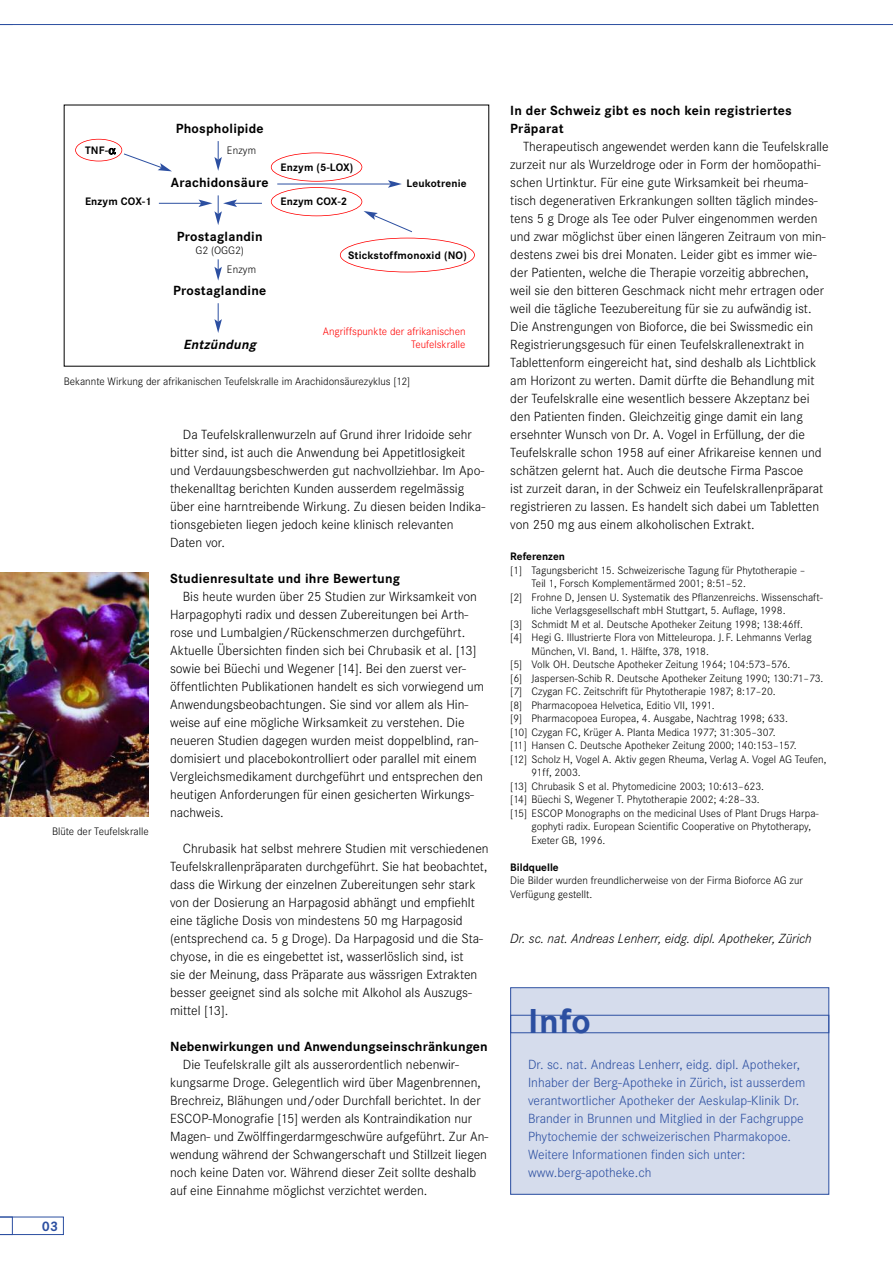
<style>
.page{position:relative;width:893px;height:1263px;background:#fff}
.page>*{position:absolute;margin:0;border:0;box-sizing:border-box;transform-origin:0 0}
.t1{font:700 36px "Corporate S";color:#2c4fa1}
.t2{font:700 14.25px "Corporate S";color:#2c4fa1}
.t3{font:300 13.8px/18px "Corporate S";color:#000}
.t4{font:300 13.8px/18px "Corporate S";color:#2c4fa1}
.t5{font:700 13.8px/18px "Corporate S";letter-spacing:.015em;color:#000}
.t6{font:italic 300 13.8px "Corporate S";color:#000}
.t7{font:italic 700 13.8px "Corporate S";color:#000}
.t8{font:300 11.25px/13.5px "Corporate S";color:#000}
.t9{font:700 11.25px "Corporate S";letter-spacing:.015em;color:#000}
.t10{font:300 11.25px/13.5px "Corporate S";color:#f00;text-align:right}
</style>
<div class="page">
<hr style="left:0;top:24px;width:893px;height:1px;background:#2c4fa1">
<svg style="left:0;top:1216px;width:64px;height:19px"></svg>
<div style="left:511px;top:988px;width:318px;height:206px;background:#d5dcec"></div>
<div style="left:510px;top:987px;width:319px;height:208px;border:1px solid #2c4fa1"></div>
<div style="left:510px;top:1015px;width:319px;height:18px;border:1px solid #2c4fa1"></div>
<svg style="left:214px;top:141px;width:8px;height:30px"></svg>
<svg style="left:214px;top:259px;width:8px;height:22px"></svg>
<svg style="left:214px;top:303px;width:8px;height:30px"></svg>
<hr style="left:277px;top:184px;width:114px;height:1px;background:#2c4fa1">
<svg style="left:388px;top:180px;width:14px;height:8px"></svg>
<hr style="left:159px;top:203px;width:42px;height:1px;background:#2c4fa1">
<svg style="left:199px;top:195px;width:63px;height:30px"></svg>
<svg style="left:124px;top:153px;width:48px;height:18px"></svg>
<svg style="left:364px;top:211px;width:48px;height:22px"></svg>
<img style="left:0;top:573px;width:149px;height:244px">
<div style="left:75px;top:139px;width:47px;height:22px;border:2px solid #f00;border-radius:50%"></div>
<div style="left:340px;top:238px;width:135px;height:34px;border:2px solid #f00;border-radius:50%"></div>
<div style="left:271px;top:187px;width:91px;height:29px;border:2px solid #f00;border-radius:50%"></div>
<div style="left:271px;top:153px;width:91px;height:29px;border:2px solid #f00;border-radius:50%"></div>
<p class="t5" style="left:176px;top:119px;width:90px">Phospholipide</p>
<p class="t9" style="left:85px;top:144px;width:25px">TNF-</p>
<p class="t8" style="left:227px;top:144px;width:31px">Enzym</p>
<p class="t5" style="left:171px;top:173px;width:99px">Arachidonsäure</p>
<p class="t9" style="left:281px;top:160px;width:74px">Enzym (5-LOX)</p>
<p class="t9" style="left:85px;top:195px;width:68px">Enzym COX-1</p>
<p class="t9" style="left:281px;top:195px;width:68px">Enzym COX-2</p>
<p class="t9" style="left:406px;top:176px;width:62px">Leukotrenie</p>
<p class="t5" style="left:177px;top:227px;width:87px">Prostaglandin</p>
<p class="t8" style="left:195px;top:243px;width:50px">G2 (OGG2)</p>
<p class="t5" style="left:173px;top:281px;width:95px">Prostaglandine</p>
<p class="t8" style="left:227px;top:262px;width:31px">Enzym</p>
<p class="t7" style="left:183px;top:336px;width:75px">Entzündung</p>
<p class="t9" style="left:348px;top:248px;width:120px">Stickstoffmonoxid (NO)</p>
<p class="t10" style="left:323px;top:324px;width:144px">Angriffspunkte der afrikanischen<br>Teufelskralle</p>
<p class="t8" style="left:64px;top:374px;width:348px">Bekannte Wirkung der afrikanischen Teufelskralle im Arachidonsäurezyklus [12]</p>
<p class="t8" style="left:52px;top:824px;width:98px">Blüte der Teufelskralle</p>
<p class="t2" style="left:42px;top:1217px;width:18px">03</p>
<p class="t3" style="left:170px;top:425px;width:317px;text-indent:13px">Da Teufelskrallenwurzeln auf Grund ihrer Iridoide sehr bitter sind, ist auch die Anwendung bei Appetitlosigkeit und Verdauungsbeschwerden gut nachvollziehbar. Im Apo&shy;thekenalltag berichten Kunden ausserdem regelmässig über eine harntreibende Wirkung. Zu diesen beiden Indika&shy;tionsgebieten liegen jedoch keine klinisch relevanten Daten vor.</p>
<p class="t5" style="left:170px;top:569px;width:232px">Studienresultate und ihre Bewertung</p>
<p class="t3" style="left:170px;top:587px;width:315px;text-indent:13px">Bis heute wurden über 25 Studien zur Wirksamkeit von Harpagophyti radix und dessen Zubereitungen bei Arth&shy;rose und Lumbalgien/Rückenschmerzen durchgeführt.<br>Aktuelle Übersichten finden sich bei Chrubasik et al. [13] sowie bei Büechi und Wegener [14]. Bei den zuerst ver&shy;öffentlichten Publikationen handelt es sich vorwiegend um Anwendungsbeobachtungen. Sie sind vor allem als Hin&shy;weise auf eine mögliche Wirksamkeit zu verstehen. Die neueren Studien dagegen wurden meist doppelblind, ran&shy;domisiert und placebokontrolliert oder parallel mit einem Vergleichsmedikament durchgeführt und entsprechen den heutigen Anforderungen für einen gesicherten Wirkungs&shy;nachweis.</p>
<p class="t3" style="left:170px;top:839px;width:320px;text-indent:13px">Chrubasik hat selbst mehrere Studien mit verschiedenen Teufelskrallenpräparaten durchgeführt. Sie hat beobachtet, dass die Wirkung der einzelnen Zubereitungen sehr stark von der Dosierung an Harpagosid abhängt und empfiehlt eine tägliche Dosis von mindestens 50 mg Harpagosid (entsprechend ca. 5 g Droge). Da Harpagosid und die Sta&shy;chyose, in die es eingebettet ist, wasserlöslich sind, ist<br>sie der Meinung, dass Präparate aus wässrigen Extrakten besser geeignet sind als solche mit Alkohol als Auszugs&shy;mittel [13].</p>
<p class="t5" style="left:170px;top:1037px;width:319px">Nebenwirkungen und Anwendungseinschränkungen</p>
<p class="t3" style="left:170px;top:1055px;width:320px;text-indent:13px">Die Teufelskralle gilt als ausserordentlich nebenwir&shy;kungsarme Droge. Gelegentlich wird über Magenbrennen, Brechreiz, Blähungen und/oder Durchfall berichtet. In der ESCOP-Monografie [15] werden als Kontraindikation nur Magen- und Zwölffingerdarmgeschwüre aufgeführt. Zur An&shy;wendung während der Schwangerschaft und Stillzeit liegen noch keine Daten vor. Während dieser Zeit sollte deshalb auf eine Einnahme möglichst verzichtet werden.</p>
<p class="t5" style="left:510px;top:101px;width:283px">In der Schweiz gibt es noch kein registriertes<br>Präparat</p>
<p class="t3" style="left:510px;top:137px;width:320px;text-indent:13px">Therapeutisch angewendet werden kann die Teufelskralle zurzeit nur als Wurzeldroge oder in Form der homöopathi&shy;schen Urtinktur. Für eine gute Wirksamkeit bei rheuma&shy;tisch degenerativen Erkrankungen sollten täglich mindes&shy;tens 5 g Droge als Tee oder Pulver eingenommen werden und zwar möglichst über einen längeren Zeitraum von min&shy;destens zwei bis drei Monaten. Leider gibt es immer wie&shy;der Patienten, welche die Therapie vorzeitig abbrechen, weil sie den bitteren Geschmack nicht mehr ertragen oder weil die tägliche Teezubereitung für sie zu aufwändig ist.<br>Die Anstrengungen von Bioforce, die bei Swissmedic ein Registrierungsgesuch für einen Teufelskrallenextrakt in Tablettenform eingereicht hat, sind deshalb als Lichtblick am Horizont zu werten. Damit dürfte die Behandlung mit der Teufelskralle eine wesentlich bessere Akzeptanz bei den Patienten finden. Gleichzeitig ginge damit ein lang ersehnter Wunsch von Dr. A. Vogel in Erfüllung, der die Teufelskralle schon 1958 auf einer Afrikareise kennen und schätzen gelernt hat. Auch die deutsche Firma Pascoe<br>ist zurzeit daran, in der Schweiz ein Teufelskrallenpräparat registrieren zu lassen. Es handelt sich dabei um Tabletten von 250 mg aus einem alkoholischen Extrakt.</p>
<p class="t9" style="left:510px;top:550px;width:56px">Referenzen</p>
<p class="t8" style="left:510px;top:563px;width:297px">[1] Tagungsbericht 15. Schweizerische Tagung für Phytotherapie –</p>
<p class="t8" style="left:531px;top:576px;width:216px">Teil 1, Forsch Komplementärmed 2001; 8:51–52.</p>
<p class="t8" style="left:510px;top:590px;width:314px">[2] Frohne D, Jensen U. Systematik des Pflanzenreichs. Wissenschaft-</p>
<p class="t8" style="left:531px;top:603px;width:256px">liche Verlagsgesellschaft mbH Stuttgart, 5. Auflage, 1998.</p>
<p class="t8" style="left:510px;top:617px;width:294px">[3] Schmidt M et al. Deutsche Apotheker Zeitung 1998; 138:46ff.</p>
<p class="t8" style="left:510px;top:630px;width:303px">[4] Hegi G. Illustrierte Flora von Mitteleuropa. J. F. Lehmanns Verlag</p>
<p class="t8" style="left:531px;top:644px;width:179px">München, VI. Band, 1. Hälfte, 378, 1918.</p>
<p class="t8" style="left:510px;top:657px;width:282px">[5] Volk OH. Deutsche Apotheker Zeitung 1964; 104:573–576.</p>
<p class="t8" style="left:510px;top:671px;width:315px">[6] Jaspersen-Schib R. Deutsche Apotheker Zeitung 1990; 130:71–73.</p>
<p class="t8" style="left:510px;top:684px;width:267px">[7] Czygan FC. Zeitschrift für Phytotherapie 1987; 8:17–20.</p>
<p class="t8" style="left:510px;top:698px;width:206px">[8] Pharmacopoea Helvetica, Editio VII, 1991.</p>
<p class="t8" style="left:510px;top:711px;width:279px">[9] Pharmacopoea Europea, 4. Ausgabe, Nachtrag 1998; 633.</p>
<p class="t8" style="left:510px;top:725px;width:267px">[10] Czygan FC, Krüger A. Planta Medica 1977; 31:305–307.</p>
<p class="t8" style="left:510px;top:738px;width:288px">[11] Hansen C. Deutsche Apotheker Zeitung 2000; 140:153–157.</p>
<p class="t8" style="left:510px;top:752px;width:318px">[12] Scholz H, Vogel A. Aktiv gegen Rheuma, Verlag A. Vogel AG Teufen,</p>
<p class="t8" style="left:531px;top:765px;width:51px">91ff, 2003.</p>
<p class="t8" style="left:510px;top:779px;width:255px">[13] Chrubasik S et al. Phytomedicine 2003; 10:613–623.</p>
<p class="t8" style="left:510px;top:792px;width:251px">[14] Büechi S, Wegener T. Phytotherapie 2002; 4:28–33.</p>
<p class="t8" style="left:510px;top:806px;width:310px">[15] ESCOP Monographs on the medicinal Uses of Plant Drugs Harpa-</p>
<p class="t8" style="left:531px;top:819px;width:281px">gophyti radix. European Scientific Cooperative on Phytotherapy,</p>
<p class="t8" style="left:531px;top:833px;width:75px">Exeter GB, 1996.</p>
<p class="t9" style="left:510px;top:860px;width:50px">Bildquelle</p>
<p class="t8" style="left:510px;top:873px;width:294px">Die Bilder wurden freundlicherweise von der Firma Bioforce AG zur<br>Verfügung gestellt.</p>
<p class="t6" style="left:510px;top:930px;width:303px">Dr. sc. nat. Andreas Lenherr, eidg. dipl. Apotheker, Zürich</p>
<h1 class="t1" style="left:528px;top:999px;width:64px">Info</h1>
<p class="t4" style="left:528px;top:1055px;width:279px">Dr. sc. nat. Andreas Lenherr, eidg. dipl. Apotheker, Inhaber der Berg-Apotheke in Zürich, ist ausserdem verantwortlicher Apotheker der Aeskulap-Klinik Dr.<br>Brander in Brunnen und Mitglied in der Fachgruppe Phytochemie der schweizerischen Pharmakopoe.<br>Weitere Informationen finden sich unter: www.berg-apotheke.ch</p>
</div>
